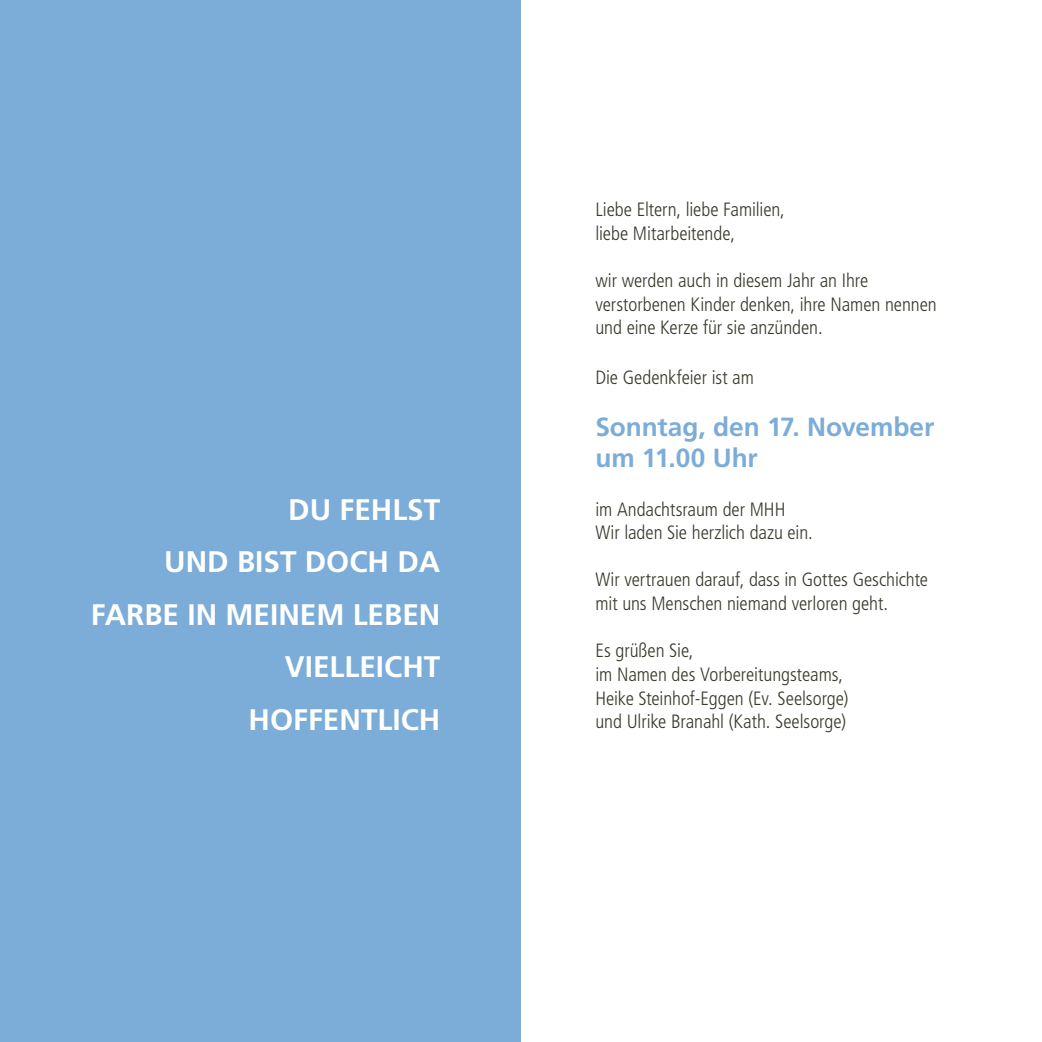
<style>
.page{position:relative;width:1042px;height:1042px;background:#fff}
.page>*{position:absolute;margin:0;border:0;box-sizing:border-box;transform-origin:0 0}
.t1{font:700 29.75px/52.5px "Frutiger LT Std";color:#fff;text-align:right}
.t2{font:700 26.25px/31.5px "Frutiger LT Std";letter-spacing:-.005em;color:#7cacd8}
.t3{font:300 condensed 19.25px/23.6px "Frutiger LT Std";letter-spacing:-.005em;color:#39392c}
</style>
<div class="page">
<div style="left:0;top:0;width:521px;height:1042px;background:#7cacd8"></div>
<h1 class="t1" style="left:91px;top:483px;width:351px">DU FEHLST<br>UND BIST DOCH DA<br>FARBE IN MEINEM LEBEN<br>VIELLEICHT<br>HOFFENTLICH</h1>
<p class="t3" style="left:595px;top:198px;width:191px">Liebe Eltern, liebe Familien, liebe Mitarbeitende,</p>
<p class="t3" style="left:595px;top:269px;width:343px">wir werden auch in diesem Jahr an Ihre verstorbenen Kinder denken, ihre Namen nennen und eine Kerze für sie anzünden.</p>
<p class="t3" style="left:595px;top:366px;width:160px">Die Gedenkfeier ist am</p>
<h2 class="t2" style="left:595px;top:411px;width:340px">Sonntag, den 17. November um 11.00 Uhr</h2>
<p class="t3" style="left:595px;top:497px;width:219px">im Andachtsraum der MHH<br>Wir laden Sie herzlich dazu ein.</p>
<p class="t3" style="left:595px;top:568px;width:334px">Wir vertrauen darauf, dass in Gottes Geschichte mit uns Menschen niemand verloren geht.</p>
<p class="t3" style="left:595px;top:639px;width:255px">Es grüßen Sie,<br>im Namen des Vorbereitungsteams,<br>Heike Steinhof-Eggen (Ev. Seelsorge) und Ulrike Branahl (Kath. Seelsorge)</p>
</div>
